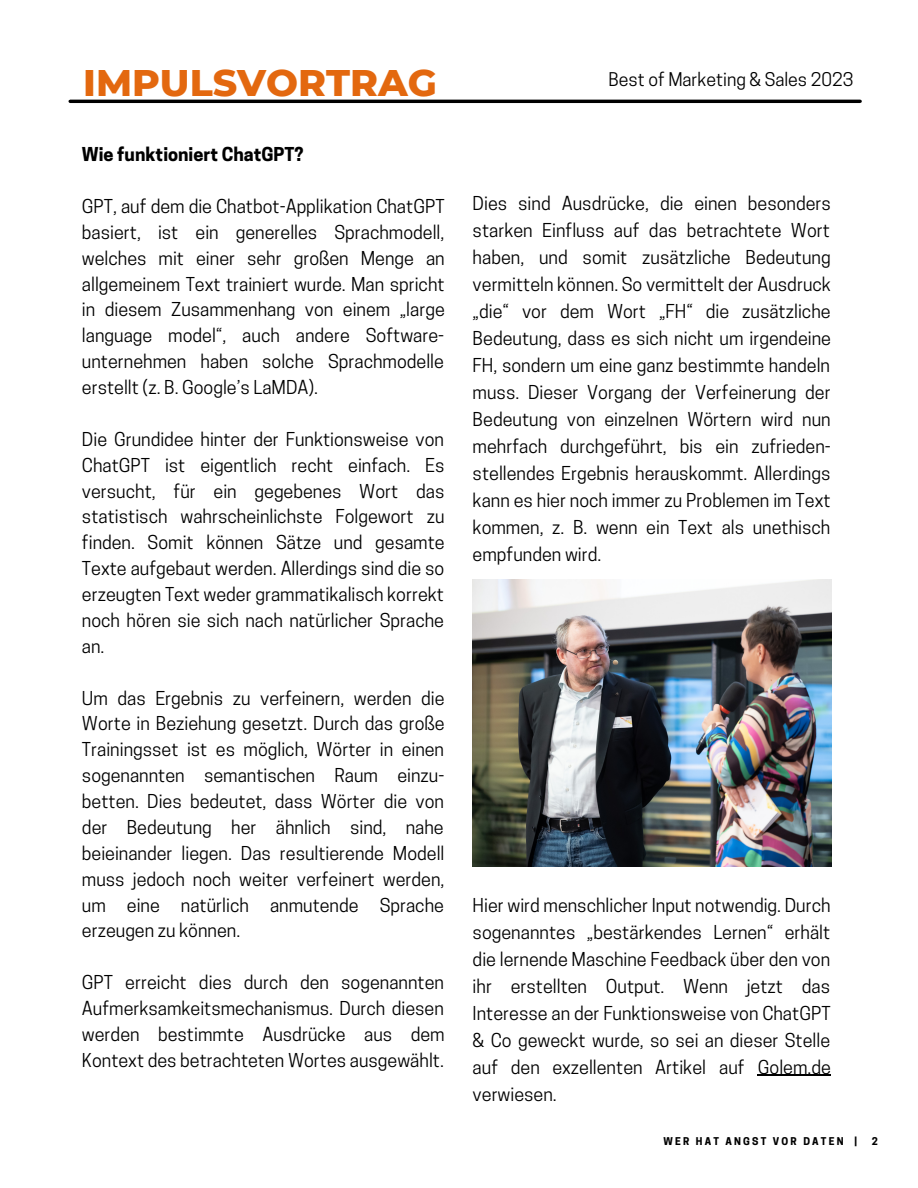
<style>
.page{position:relative;width:918px;height:1188px;background:#fff}
.page>*{position:absolute;margin:0;border:0;box-sizing:border-box;transform-origin:0 0}
.t1{font:800 37.8px "Montserrat";color:#e3680f}
.t2{font:18px/25.8px "Cooper Hewitt";color:#000;text-align:justify}
.t3{font:700 18px "Cooper Hewitt";color:#000}
.t4{font:17.7px "Cooper Hewitt";color:#000}
.t5{font:700 10.05px "Cooper Hewitt";letter-spacing:.22em;color:#000}
</style>
<div class="page">
<img style="left:473px;top:580px;width:359px;height:287px">
<hr style="left:758px;top:1075px;width:73px;height:1px;background:#000">
<hr style="left:70px;top:100px;width:790px;height:3px;background:#000">
<h1 class="t1" style="left:83px;top:59px;width:355px">IMPULSVORTRAG</h1>
<p class="t4" style="left:608px;top:73px;width:246px">Best of Marketing &amp; Sales 2023</p>
<p class="t3" style="left:82px;top:148px;width:223px">Wie funktioniert ChatGPT?</p>
<p class="t2" style="left:82px;top:195px;width:364px">GPT, auf dem die Chatbot-Applikation ChatGPT basiert, ist ein generelles Sprachmodell, welches mit einer sehr großen Menge an allgemeinem Text trainiert wurde. Man spricht in diesem Zusammenhang von einem „large language model“, auch andere Software&shy;unternehmen haben solche Sprachmodelle erstellt (z. B. Google’s LaMDA).</p>
<p class="t2" style="left:82px;top:428px;width:364px">Die Grundidee hinter der Funktionsweise von ChatGPT ist eigentlich recht einfach. Es versucht, für ein gegebenes Wort das statistisch wahrscheinlichste Folgewort zu finden. Somit können Sätze und gesamte Texte aufgebaut werden. Allerdings sind die so erzeugten Text weder grammatikalisch korrekt noch hören sie sich nach natürlicher Sprache an.</p>
<p class="t2" style="left:82px;top:687px;width:364px">Um das Ergebnis zu verfeinern, werden die Worte in Beziehung gesetzt. Durch das große Trainingsset ist es möglich, Wörter in einen sogenannten semantischen Raum einzu&shy;betten. Dies bedeutet, dass Wörter die von der Bedeutung her ähnlich sind, nahe beieinander liegen. Das resultierende Modell muss jedoch noch weiter verfeinert werden, um eine natürlich anmutende Sprache erzeugen zu können.</p>
<p class="t2" style="left:82px;top:972px;width:364px">GPT erreicht dies durch den sogenannten Aufmerksamkeitsmechanismus. Durch diesen werden bestimmte Ausdrücke aus dem Kontext des betrachteten Wortes ausgewählt.</p>
<p class="t2" style="left:473px;top:192px;width:360px;line-height:27px">Dies sind Ausdrücke, die einen besonders starken Einfluss auf das betrachtete Wort haben, und somit zusätzliche Bedeutung vermitteln können. So vermittelt der Ausdruck „die“ vor dem Wort „FH“ die zusätzliche Bedeutung, dass es sich nicht um irgendeine FH, sondern um eine ganz bestimmte handeln muss. Dieser Vorgang der Verfeinerung der Bedeutung von einzelnen Wörtern wird nun mehrfach durchgeführt, bis ein zufrieden&shy;stellendes Ergebnis herauskommt. Allerdings kann es hier noch immer zu Problemen im Text kommen, z. B. wenn ein Text als unethisch empfunden wird.</p>
<p class="t2" style="left:473px;top:894px;width:360px;line-height:27px">Hier wird menschlicher Input notwendig. Durch sogenanntes „bestärkendes Lernen“ erhält die lernende Maschine Feedback über den von ihr erstellten Output. Wenn jetzt das Interesse an der Funktionsweise von ChatGPT &amp; Co geweckt wurde, so sei an dieser Stelle auf den exzellenten Artikel auf Golem.de verwiesen.</p>
<p class="t5" style="left:663px;top:1138px;width:195px">WER HAT ANGST VOR DATEN |</p>
<p class="t5" style="left:872px;top:1138px;width:8px">2</p>
</div>
